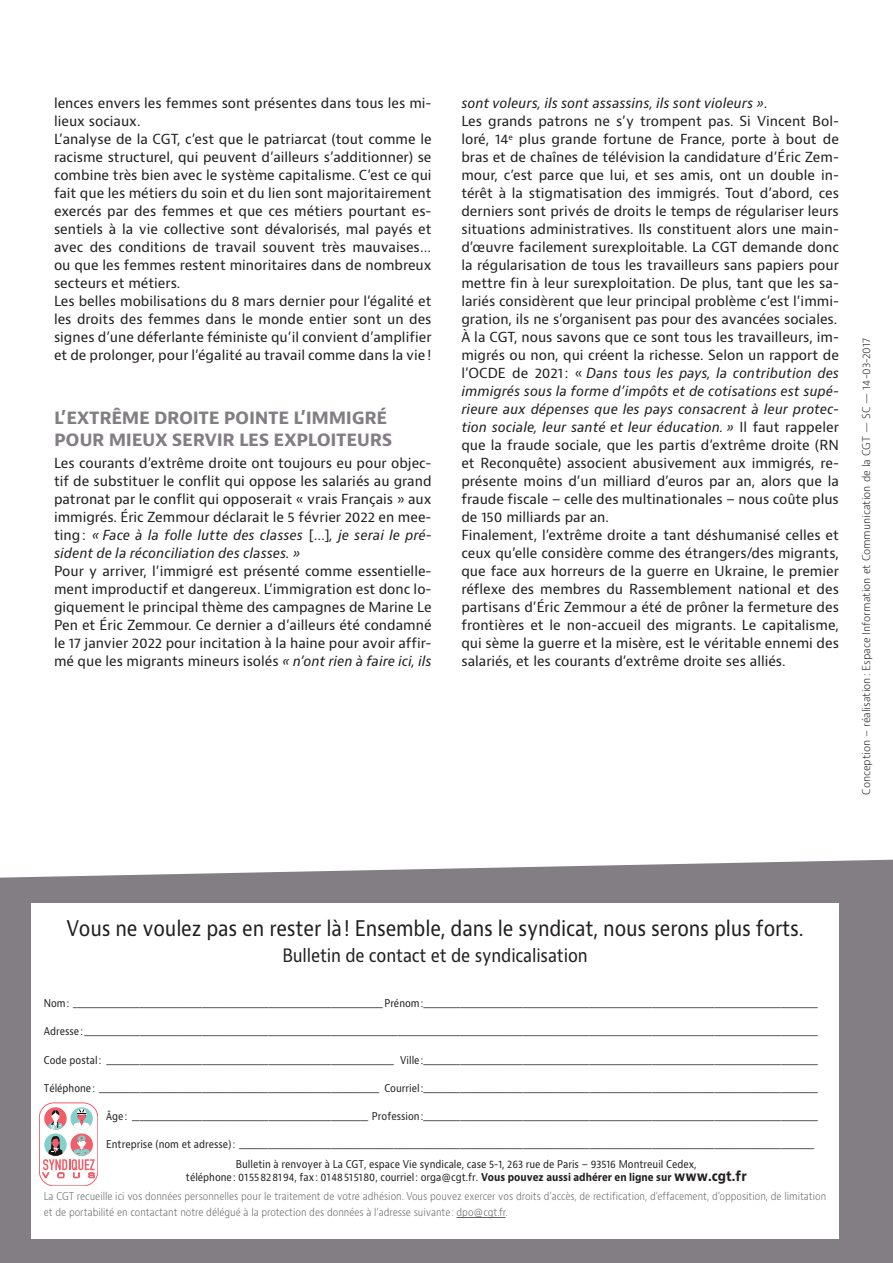
<style>
.page{position:relative;width:893px;height:1263px;background:#fff}
.page>*{position:absolute;margin:0;border:0;box-sizing:border-box;transform-origin:0 0}
.t1{font:21px "Bernino Sans";letter-spacing:-.01em;color:#231f20;scale:.9 1}
.Inter{font:700 18px/21.6px "Bernino Sans";letter-spacing:-.02em;color:#827e83}
.t2{font:18px "Bernino Sans";letter-spacing:-.01em;color:#231f20;scale:.9 1}
.Texte{font:13.5px/18px "Bernino Sans";color:#231f20;text-align:justify}
.Texte-2{font:italic 13.5px "Bernino Sans";color:#231f20}
.t3{font:10.5px/13.5px "Bernino Sans";color:#231f20;text-align:center;scale:.9 1}
.t4{font:300 10.5px/16.2px "Bernino Sans";color:#616161;scale:.9 1}
.t5{font:300 10.5px "Bernino Sans";color:#231f20}
.s1{font-style:italic}
.s2{font-style:normal}
.s3{font-weight:700}
.s4{font-weight:700;font-size:13.5px}
</style>
<div class="page">
<svg style="left:0;top:860px;width:893px;height:403px;background:#8d8a8e"></svg>
<div style="left:31px;top:903px;width:808px;height:335px;background:#fff"></div>
<hr style="left:457px;top:1217px;width:49px;height:1px;background:#616161">
<div style="left:39px;top:1103px;width:59px;height:83px;border:1px solid #f05f69;border-radius:15px"></div>
<svg style="left:44px;top:1107px;width:23px;height:23px"></svg>
<svg style="left:70px;top:1107px;width:23px;height:23px"></svg>
<svg style="left:42px;top:1109px;width:53px;height:69px"></svg>
<p class="Texte" style="left:54px;top:94px;width:379px">lences envers les femmes sont présentes dans tous les mi&shy;lieux sociaux.</p>
<p class="Texte" style="left:54px;top:130px;width:379px">L’analyse de la CGT, c’est que le patriarcat (tout comme le racisme structurel, qui peuvent d’ailleurs s’additionner) se combine très bien avec le système capitalisme. C’est ce qui fait que les métiers du soin et du lien sont majoritairement exercés par des femmes et que ces métiers pourtant es&shy;sentiels à la vie collective sont dévalorisés, mal payés et avec des conditions de travail souvent très mauvaises… ou que les femmes restent minoritaires dans de nombreux secteurs et métiers.</p>
<p class="Texte" style="left:54px;top:292px;width:379px">Les belles mobilisations du 8 mars dernier pour l’égalité et les droits des femmes dans le monde entier sont un des signes d’une déferlante féministe qu’il convient d’amplifier et de prolonger, pour l’égalité au travail comme dans la vie!</p>
<p class="Inter" style="left:54px;top:407px;width:340px">L’EXTRÊME DROITE POINTE L’IMMIGRÉ<br>POUR MIEUX SERVIR LES EXPLOITEURS</p>
<p class="Texte" style="left:54px;top:454px;width:379px">Les courants d’extrême droite ont toujours eu pour objec&shy;tif de substituer le conflit qui oppose les salariés au grand patronat par le conflit qui opposerait « vrais Français » aux immigrés. Éric Zemmour déclarait le 5 février 2022 en mee&shy;ting: <span class="s1">« Face à la folle lutte des classes</span> […]<span class="s1">, je serai le pré&shy;sident de la réconciliation des classes. »</span></p>
<p class="Texte" style="left:54px;top:562px;width:379px">Pour y arriver, l’immigré est présenté comme essentielle&shy;ment improductif et dangereux. L’immigration est donc lo&shy;giquement le principal thème des campagnes de Marine Le Pen et Éric Zemmour. Ce dernier a d’ailleurs été condamné le 17 janvier 2022 pour incitation à la haine pour avoir affir&shy;mé que les migrants mineurs isolés <span class="s1">« n’ont rien à faire ici, ils</span></p>
<p class="Texte-2" style="left:461px;top:94px;width:307px">sont voleurs, ils sont assassins, ils sont violeurs »<span class="s2">.</span></p>
<p class="Texte" style="left:461px;top:112px;width:379px">Les grands patrons ne s’y trompent pas. Si Vincent Bol&shy;loré, 14<sup>e</sup> plus grande fortune de France, porte à bout de bras et de chaînes de télévision la candidature d’Éric Zem&shy;mour, c’est parce que lui, et ses amis, ont un double in&shy;térêt à la stigmatisation des immigrés. Tout d’abord, ces derniers sont privés de droits le temps de régulariser leurs situations administratives. Ils constituent alors une main&shy;d’œuvre facilement surexploitable. La CGT demande donc la régularisation de tous les travailleurs sans papiers pour mettre fin à leur surexploitation. De plus, tant que les sa&shy;lariés considèrent que leur principal problème c’est l’immi&shy;gration, ils ne s’organisent pas pour des avancées sociales.</p>
<p class="Texte" style="left:461px;top:328px;width:379px">À la CGT, nous savons que ce sont tous les travailleurs, im&shy;migrés ou non, qui créent la richesse. Selon un rapport de l’OCDE de 2021: « <span class="s1">Dans tous les pays, la contribution des immigrés sous la forme d’impôts et de cotisations est supé&shy;rieure aux dépenses que les pays consacrent à leur protec&shy;tion sociale, leur santé et leur éducation. »</span> Il faut rappeler que la fraude sociale, que les partis d’extrême droite (RN et Reconquête) associent abusivement aux immigrés, re&shy;présente moins d’un milliard d’euros par an, alors que la fraude fiscale – celle des multinationales – nous coûte plus de 150 milliards par an.</p>
<p class="Texte" style="left:461px;top:526px;width:379px">Finalement, l’extrême droite a tant déshumanisé celles et ceux qu’elle considère comme des étrangers/des migrants, que face aux horreurs de la guerre en Ukraine, le premier réflexe des membres du Rassemblement national et des partisans d’Éric Zemmour a été de prôner la fermeture des frontières et le non-accueil des migrants. Le capitalisme, qui sème la guerre et la misère, est le véritable ennemi des salariés, et les courants d’extrême droite ses alliés.</p>
<p class="t5" style="left:859px;top:795px;width:458px;rotate:-90deg">Conception – réalisation: Espace Information et Communication de la CGT — SC — 14-03-2017</p>
<p class="t1" style="left:66px;top:915px;width:821px">Vous ne voulez pas en rester là! Ensemble, dans le syndicat, nous serons plus forts.</p>
<p class="t2" style="left:282px;top:943px;width:341px">Bulletin de contact et de syndicalisation</p>
<p class="t3" style="left:44px;top:997px;width:861px">Nom: ____________________________________________________________________________________ Prénom:___________________________________________________________________________________________________________</p>
<p class="t3" style="left:44px;top:1025px;width:861px">Adresse:_______________________________________________________________________________________________________________________________________________________________________________________________________</p>
<p class="t3" style="left:44px;top:1053px;width:861px">Code postal: ______________________________________________________________________________ Ville:___________________________________________________________________________________________________________</p>
<p class="t3" style="left:44px;top:1081px;width:861px">Téléphone: ____________________________________________________________________________ Courriel:___________________________________________________________________________________________________________</p>
<p class="t3" style="left:106px;top:1110px;width:792px">Âge: ________________________________________________________________ Profession:___________________________________________________________________________________________________________</p>
<p class="t3" style="left:106px;top:1138px;width:788px">Entreprise (nom et adresse): ____________________________________________________________________________________________________________________________________________________________</p>
<p class="t3" style="left:186px;top:1157px;width:624px">Bulletin à renvoyer à La CGT, espace Vie syndicale, case 5-1, 263 rue de Paris – 93516 Montreuil Cedex,<br>téléphone: 0155828194, fax: 0148515180, courriel: orga@cgt.fr. <span class="s3">Vous pouvez aussi adhérer en ligne sur</span> <span class="s4">www.cgt.fr</span></p>
<p class="t4" style="left:44px;top:1188px;width:871px">La CGT recueille ici vos données personnelles pour le traitement de votre adhésion. Vous pouvez exercer vos droits d’accès, de rectification, d’effacement, d’opposition, de limitation et de portabilité en contactant notre délégué à la protection des données à l’adresse suivante: dpo@cgt.fr.</p>
</div>
